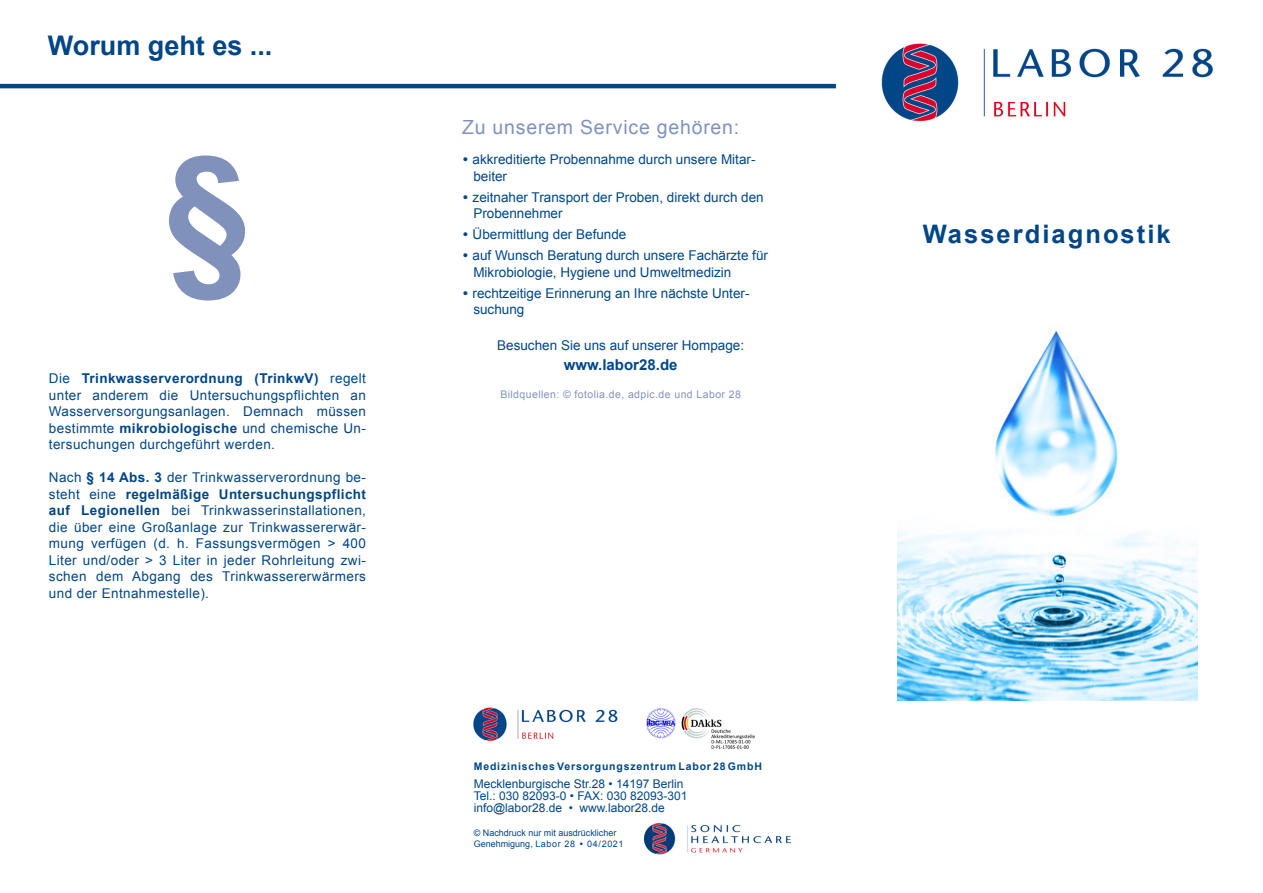
<style>
.page{position:relative;width:1263px;height:893px;background:#fff}
.page>*{position:absolute;margin:0;border:0;box-sizing:border-box;transform-origin:0 0}
.t1{font:700 154.5px "Arial";color:#8092bc}
.t2{font:700 27px "Arial";color:#004687}
.t3{font:700 25.5px "Arial";letter-spacing:.08em;color:#004687}
.t4{font:19.5px "Arial";letter-spacing:.04em;color:#8092bc}
.t5{font:700 15px "Arial";color:#004687}
.t6{font:13.5px/16.5px "Arial";color:#004687}
.t7{font:12px "Arial";color:#004687}
.t8{font:10.5px "Arial";letter-spacing:.04em;color:#8092bc}
.t9{font:700 10.5px "Arial";letter-spacing:.08em;color:#004687}
.t10{font:9px "Arial";color:#004687}
.s1{font-weight:700}
.s2{font-family:"Stone Sans ITC Std";font-weight:500}
</style>
<div class="page">
<img style="left:881px;top:43px;width:332px;height:79px">
<hr style="left:0;top:84px;width:836px;height:4px;background:#004687">
<img style="left:897px;top:329px;width:300px;height:371px">
<img style="left:646px;top:708px;width:109px;height:41px">
<img style="left:474px;top:707px;width:144px;height:34px">
<img style="left:645px;top:822px;width:145px;height:33px">
<p class="t2" style="left:48px;top:27px;width:226px">Worum geht es ...</p>
<p class="t1" style="left:164px;top:111px;width:87px">§</p>
<p class="t6" style="left:49px;top:370px;width:319px;text-align:justify">Die <span class="s1">Trinkwasserverordnung (TrinkwV)</span> regelt unter anderem die Untersuchungspflichten an Wasserversorgungsanlagen. Demnach müssen bestimmte <span class="s1">mikrobiologische</span> und chemische Un&shy;tersuchungen durchgeführt werden.</p>
<p class="t6" style="left:49px;top:469px;width:319px;text-align:justify">Nach <span class="s1">§ 14 Abs. 3</span> der Trinkwasserverordnung be&shy;steht eine <span class="s1">regelmäßige Untersuchungspflicht auf Legionellen</span> bei Trinkwasserinstallationen, die über eine Großanlage zur Trinkwassererwär&shy;mung verfügen (d. h. Fassungsvermögen &gt; 400<br>Liter und/oder &gt; 3 Liter in jeder Rohrleitung zwi&shy;schen dem Abgang des Trinkwassererwärmers und der Entnahmestelle).</p>
<p class="t4" style="left:462px;top:114px;width:279px">Zu unserem Service gehören:</p>
<p class="t6" style="left:473px;top:151px;width:284px;text-indent:-11px"><span class="s2">•</span> akkreditierte Probennahme durch unsere Mitar&shy;beiter</p>
<p class="t6" style="left:473px;top:189px;width:292px;text-indent:-11px"><span class="s2">•</span> zeitnaher Transport der Proben, direkt durch den<br>Probennehmer</p>
<p class="t6" style="left:462px;top:226px;width:166px"><span class="s2">•</span> Übermittlung der Befunde</p>
<p class="t6" style="left:473px;top:247px;width:296px;text-indent:-11px"><span class="s2">•</span> auf Wunsch Beratung durch unsere Fachärzte für<br>Mikrobiologie, Hygiene und Umweltmedizin</p>
<p class="t6" style="left:473px;top:285px;width:278px;text-indent:-11px"><span class="s2">•</span> rechtzeitige Erinnerung an Ihre nächste Unter&shy;suchung</p>
<p class="t6" style="left:497px;top:337px;width:248px">Besuchen Sie uns auf unserer Hompage:</p>
<p class="t5" style="left:564px;top:354px;width:115px">www.labor28.de</p>
<p class="t8" style="left:500px;top:388px;width:242px">Bildquellen: © fotolia.de, adpic.de und Labor 28</p>
<p class="t9" style="left:474px;top:760px;width:290px">Medizinisches Versorgungszentrum Labor 28 GmbH</p>
<p class="t7" style="left:474px;top:776px;width:211px">Mecklenburgische Str.28 • 14197 Berlin</p>
<p class="t7" style="left:474px;top:788px;width:215px">Tel.: 030 82093-0 • FAX: 030 82093-301</p>
<p class="t7" style="left:474px;top:800px;width:193px">info@labor28.de • www.labor28.de</p>
<p class="t10" style="left:474px;top:827px;width:144px">© Nachdruck nur mit ausdrücklicher</p>
<p class="t10" style="left:474px;top:838px;width:151px">Genehmigung, Labor 28 <span class="s2">•</span> 04/2021</p>
<p class="t3" style="left:923px;top:217px;width:249px">Wasserdiagnostik</p>
</div>
